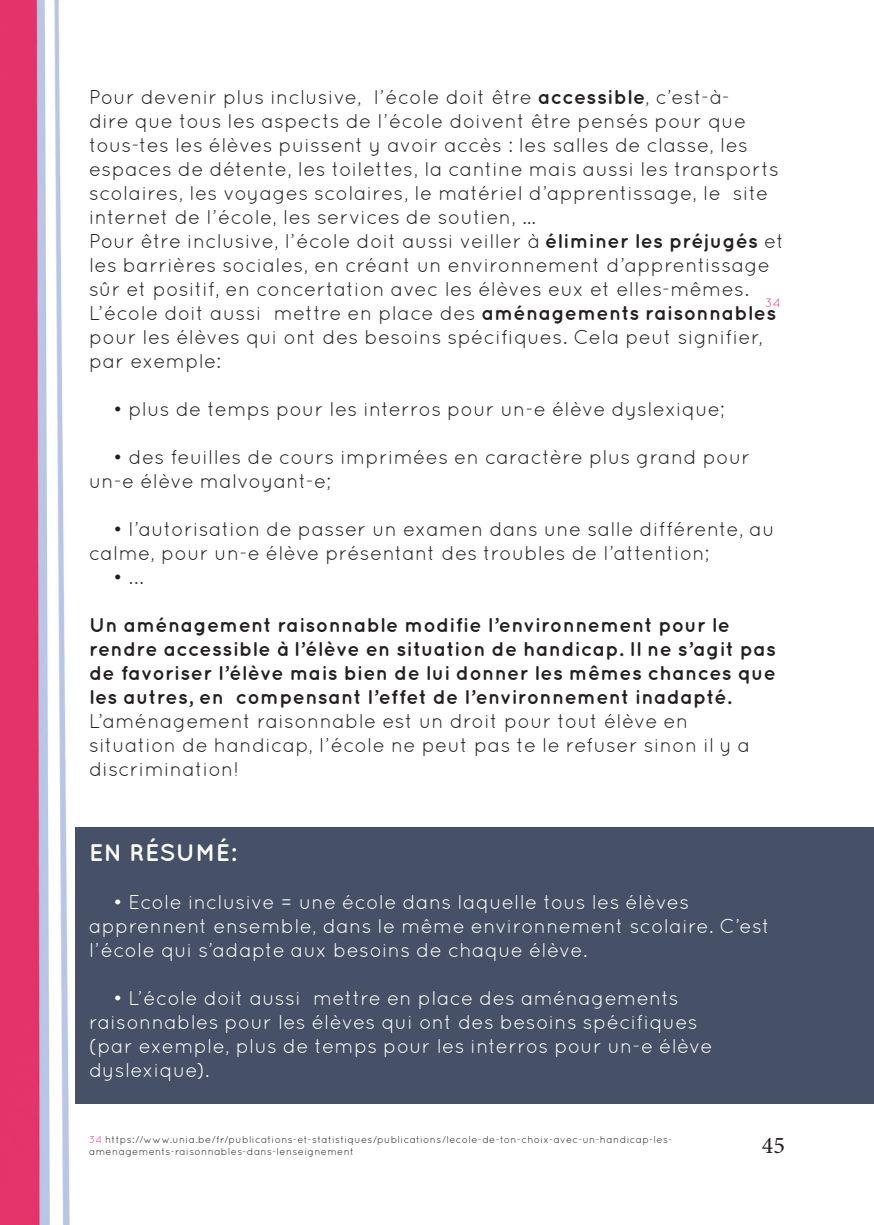
<style>
.page{position:relative;width:874px;height:1225px;background:#fff}
.page>*{position:absolute;margin:0;border:0;box-sizing:border-box;transform-origin:0 0}
.Style_de_paragraphe{font:700 24px "Quicksand";letter-spacing:.01em;color:#fff}
.t1{font:24px "Minion Pro";color:#231f20}
.Style_de_paragraphe-2{font:20px/24px "Quicksand";letter-spacing:.015em;color:#231f20}
.Style_de_paragraphe-3{font:20px/24px "Quicksand";letter-spacing:.015em;color:#fff}
.Style_de_paragraphe-4{font:700 20px/24px "Quicksand";letter-spacing:.015em;color:#231f20}
.numéro_petit{font:12px "Quicksand";color:#ec3b72}
.bas_de_pages{font:10px/12px "Quicksand";letter-spacing:.035em;color:#231f20}
.s1{font-weight:700}
.s2{color:#ec3b72}
</style>
<div class="page">
<img style="left:0;top:0;width:873px;height:1225px">
<div style="left:76px;top:827px;width:797px;height:276px;background:#465167"></div>
<p class="Style_de_paragraphe-2" style="left:89px;top:85px;width:691px">Pour devenir plus inclusive, l’école doit être <span class="s1">accessible</span>, c’est-à-<br>dire que tous les aspects de l’école doivent être pensés pour que tous-tes les élèves puissent y avoir accès : les salles de classe, les espaces de détente, les toilettes, la cantine mais aussi les transports scolaires, les voyages scolaires, le matériel d’apprentissage, le site internet de l’école, les services de soutien, …</p>
<p class="Style_de_paragraphe-2" style="left:89px;top:229px;width:696px">Pour être inclusive, l’école doit aussi veiller à <span class="s1">éliminer les préjugés</span> et les barrières sociales, en créant un environnement d’apprentissage sûr et positif, en concertation avec les élèves eux et elles-mêmes.</p>
<p class="Style_de_paragraphe-2" style="left:89px;top:301px;width:688px">L’école doit aussi mettre en place des <span class="s1">aménagements raisonnables </span>pour les élèves qui ont des besoins spécifiques. Cela peut signifier, par exemple:</p>
<p class="Style_de_paragraphe-2" style="left:113px;top:397px;width:613px">• plus de temps pour les interros pour un-e élève dyslexique;</p>
<p class="Style_de_paragraphe-2" style="left:89px;top:445px;width:662px;text-indent:24px">• des feuilles de cours imprimées en caractère plus grand pour un-e élève malvoyant-e;</p>
<p class="Style_de_paragraphe-2" style="left:89px;top:517px;width:686px;text-indent:24px">• l’autorisation de passer un examen dans une salle différente, au calme, pour un-e élève présentant des troubles de l’attention;</p>
<p class="Style_de_paragraphe-2" style="left:113px;top:565px;width:32px">• ...</p>
<p class="Style_de_paragraphe-4" style="left:89px;top:612px;width:688px">Un aménagement raisonnable modifie l’environnement pour le rendre accessible à l’élève en situation de handicap. Il ne s’agit pas de favoriser l’élève mais bien de lui donner les mêmes chances que les autres, en compensant l’effet de l’environnement inadapté.</p>
<p class="Style_de_paragraphe-2" style="left:89px;top:709px;width:662px">L’aménagement raisonnable est un droit pour tout élève en situation de handicap, l’école ne peut pas te le refuser sinon il y a discrimination!</p>
<p class="numéro_petit" style="left:764px;top:296px;width:17px">34</p>
<p class="Style_de_paragraphe" style="left:89px;top:838px;width:148px">EN RÉSUMÉ:</p>
<p class="Style_de_paragraphe-3" style="left:89px;top:890px;width:682px;text-indent:24px">• Ecole inclusive = une école dans laquelle tous les élèves apprennent ensemble, dans le même environnement scolaire. C’est l’école qui s’adapte aux besoins de chaque élève.</p>
<p class="Style_de_paragraphe-3" style="left:89px;top:986px;width:624px;text-indent:24px">• L’école doit aussi mettre en place des aménagements raisonnables pour les élèves qui ont des besoins spécifiques (par exemple, plus de temps pour les interros pour un-e élève dyslexique).</p>
<p class="bas_de_pages" style="left:89px;top:1133px;width:584px"><span class="s2">34</span> https://www.unia.be/fr/publications-et-statistiques/publications/lecole-de-ton-choix-avec-un-handicap-les&shy;amenagements-raisonnables-dans-lenseignement</p>
<p class="t1" style="left:761px;top:1129px;width:25px">45</p>
</div>
